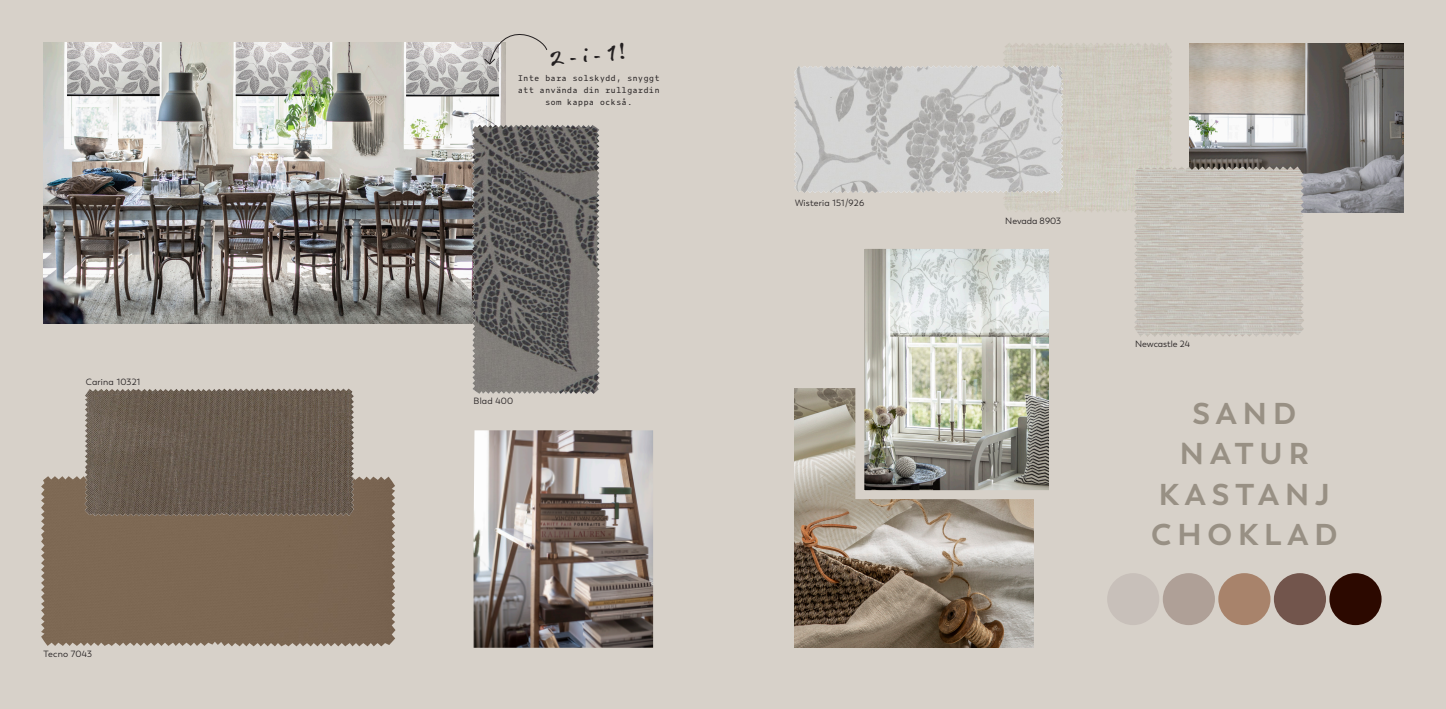
<style>
.page{position:relative;width:1446px;height:709px;background:#d7d1c9}
.page>*{position:absolute;margin:0;border:0;box-sizing:border-box;transform-origin:0 0}
.t1{font:700 30px "Trenda";letter-spacing:.2em;color:#989084}
.t2{font:24.7px "Gizmo";color:#231f20}
.t3{font:9px "Trenda";letter-spacing:.02em;color:#231f20}
.t4{font:9px "Trenda";letter-spacing:-.005em;color:#231f20}
.t5{font:7.8px/11.7px "Zeitung Mono Pro";color:#231f20;text-align:center}
</style>
<div class="page">
<img style="left:44px;top:43px;width:462px;height:281px">
<img style="left:473px;top:430px;width:180px;height:217px">
<img style="left:795px;top:388px;width:238px;height:259px">
<img style="left:1190px;top:43px;width:213px;height:170px">
<img style="left:865px;top:250px;width:183px;height:239px">
<div style="left:855px;top:240px;width:203px;height:259px;border:9px solid #d7d1c9"></div>
<div style="left:1107px;top:573px;width:52px;height:52px;background:#c8c0ba;border-radius:50%"></div>
<div style="left:1163px;top:573px;width:52px;height:52px;background:#afa097;border-radius:50%"></div>
<div style="left:1218px;top:573px;width:52px;height:52px;background:#a8836b;border-radius:50%"></div>
<div style="left:1274px;top:573px;width:52px;height:52px;background:#72554c;border-radius:50%"></div>
<div style="left:1329px;top:573px;width:52px;height:52px;background:#2c0900;border-radius:50%"></div>
<svg style="left:484px;top:34px;width:63px;height:31px"></svg>
<img style="left:1003px;top:43px;width:169px;height:169px">
<div style="left:41px;top:476px;width:354px;height:170px;background:#7c6753"></div>
<img style="left:85px;top:388px;width:269px;height:128px">
<img style="left:472px;top:125px;width:128px;height:269px">
<img style="left:1134px;top:166px;width:170px;height:171px">
<img style="left:794px;top:65px;width:269px;height:128px">
<p class="t3" style="left:86px;top:377px;width:56px">Carina 10321</p>
<p class="t3" style="left:44px;top:649px;width:50px">Tecno 7043</p>
<p class="t2" style="left:548px;top:40px;width:78px;rotate:-5deg">2 - i - 1!</p>
<p class="t5" style="left:518px;top:72px;width:143px">Inte bara solskydd, snyggt att använda din rullgardin som kappa också.</p>
<p class="t3" style="left:473px;top:396px;width:41px">Blad 400</p>
<p class="t3" style="left:795px;top:197px;width:71px">Wisteria 151/926</p>
<p class="t4" style="left:1005px;top:216px;width:57px">Nevada 8903</p>
<p class="t4" style="left:1135px;top:339px;width:56px">Newcastle 24</p>
<p class="t1" style="left:1192px;top:395px;width:105px">SAND</p>
<p class="t1" style="left:1180px;top:435px;width:130px">NATUR</p>
<p class="t1" style="left:1159px;top:475px;width:173px">KASTANJ</p>
<p class="t1" style="left:1151px;top:515px;width:188px">CHOKLAD</p>
</div>
